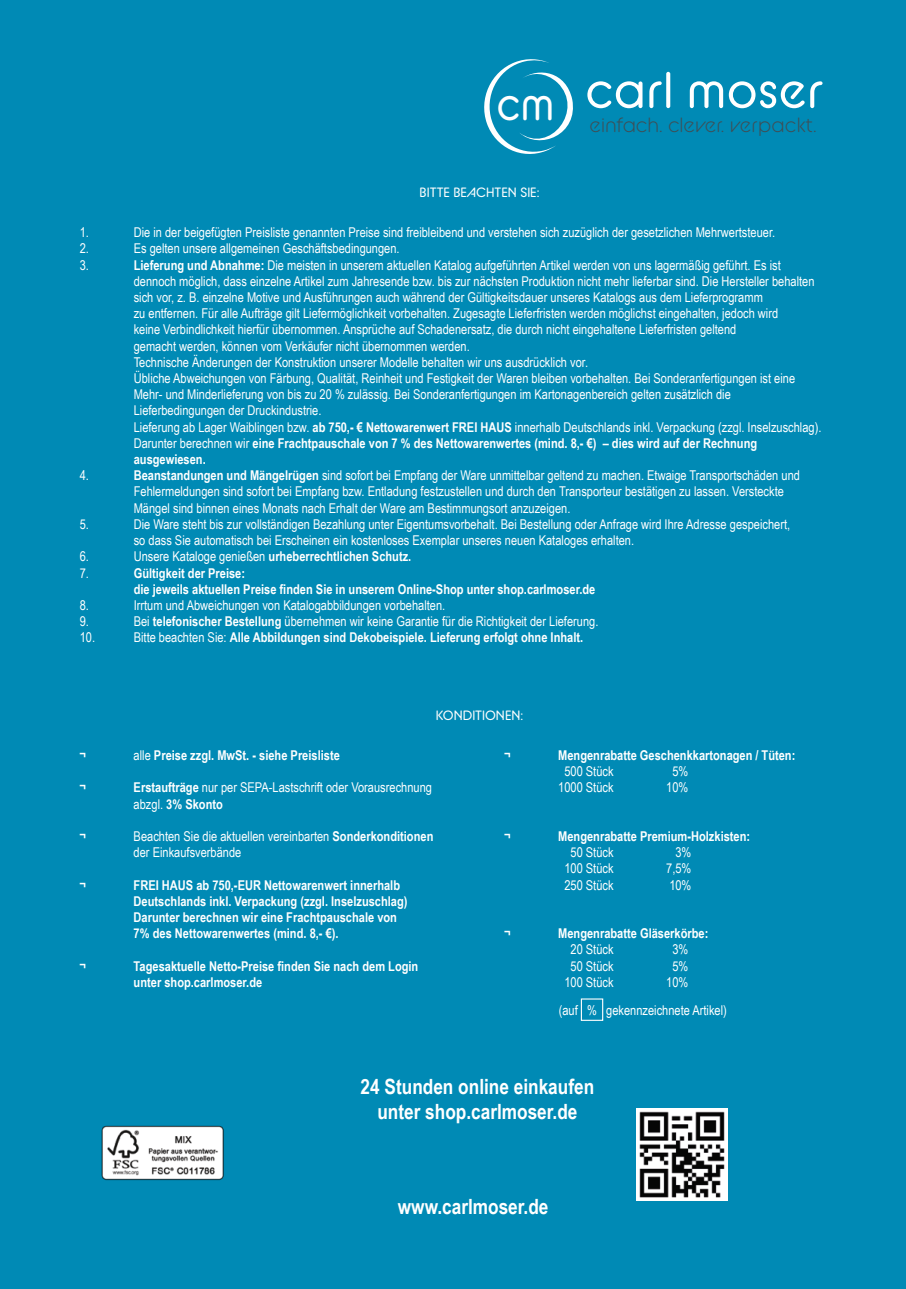
<style>
.page{position:relative;width:906px;height:1289px;background:#fff}
.page>*{position:absolute;margin:0;border:0;box-sizing:border-box;transform-origin:0 0}
.t1{font:50.7px "BC Alphapipe RB";color:#fff}
.t2{font:46.5px "BC Alphapipe RB";color:#fff;scale:.92 1}
.t3{font:700 21px/25.2px "Arial Narrow";color:#fff;text-align:center}
.t4{font:20.55px "BC Alphapipe L";color:#3f4e55}
.t5{font:13.5px/16.2px "Arial Narrow";color:#fff}
.t6{font:700 13.5px/16.2px "Arial Narrow";color:#fff}
.t7{font:13.5px "BC Alphapipe RB";color:#fff}
.s1{font-weight:700}
.s2{font-weight:400}
</style>
<div class="page">
<div style="left:0;top:0;width:906px;height:1288px;background:#008ab5"></div>
<img style="left:100px;top:1123px;width:125px;height:58px">
<img style="left:636px;top:1108px;width:91px;height:92px">
<svg style="left:478px;top:58px;width:107px;height:102px;background:#1995bc"></svg>
<div style="left:581px;top:998px;width:22px;height:22px;border:1px solid #fff"></div>
<h2 class="t2" style="left:496px;top:75px;width:65px">cm</h2>
<p class="t7" style="left:419px;top:183px;width:121px">BITTE BEACHTEN SIE:</p>
<h1 class="t1" style="left:585px;top:58px;width:240px">carl moser</h1>
<h3 class="t4" style="left:589px;top:112px;width:229px">einfach. clever. verpackt.</h3>
<p class="t5" style="left:80px;top:224px;width:11px">1.</p>
<p class="t5" style="left:134px;top:224px;width:643px">Die in der beigefügten Preisliste genannten Preise sind freibleibend und verstehen sich zuzüglich der gesetzlichen Mehrwertsteuer.</p>
<p class="t5" style="left:80px;top:240px;width:11px">2.</p>
<p class="t5" style="left:134px;top:240px;width:267px">Es gelten unsere allgemeinen Geschäftsbedingungen.</p>
<p class="t5" style="left:80px;top:256px;width:11px">3.</p>
<p class="t5" style="left:134px;top:256px;width:689px"><span class="s1">Lieferung und Abnahme:</span> Die meisten in unserem aktuellen Katalog aufgeführten Artikel werden von uns lagermäßig geführt. Es ist dennoch möglich, dass einzelne Artikel zum Jahresende bzw. bis zur nächsten Produktion nicht mehr lieferbar sind. Die Hersteller behalten sich vor, z. B. einzelne Motive und Ausführungen auch während der Gültigkeitsdauer unseres Katalogs aus dem Lieferprogramm<br>zu entfernen. Für alle Aufträge gilt Liefermöglichkeit vorbehalten. Zugesagte Lieferfristen werden möglichst eingehalten, jedoch wird<br>keine Verbindlichkeit hierfür übernommen. Ansprüche auf Schadenersatz, die durch nicht eingehaltene Lieferfristen geltend<br>gemacht werden, können vom Verkäufer nicht übernommen werden.<br>Technische Änderungen der Konstruktion unserer Modelle behalten wir uns ausdrücklich vor.<br>Übliche Abweichungen von Färbung, Qualität, Reinheit und Festigkeit der Waren bleiben vorbehalten. Bei Sonderanfertigungen ist eine Mehr- und Minderlieferung von bis zu 20 % zulässig. Bei Sonderanfertigungen im Kartonagenbereich gelten zusätzlich die Lieferbedingungen der Druckindustrie.<br>Lieferung ab Lager Waiblingen bzw. <span class="s1">ab 750,- € Nettowarenwert FREI HAUS</span> innerhalb Deutschlands inkl. Verpackung (zzgl. Inselzuschlag).<br>Darunter berechnen wir <span class="s1">eine Frachtpauschale von 7 % des Nettowarenwertes (mind. 8,- €) – dies wird auf der Rechnung ausgewiesen.</span></p>
<p class="t5" style="left:80px;top:467px;width:11px">4.</p>
<p class="t5" style="left:134px;top:467px;width:668px"><span class="s1">Beanstandungen und Mängelrügen</span> sind sofort bei Empfang der Ware unmittelbar geltend zu machen. Etwaige Transportschäden und<br>Fehlermeldungen sind sofort bei Empfang bzw. Entladung festzustellen und durch den Transporteur bestätigen zu lassen. Versteckte<br>Mängel sind binnen eines Monats nach Erhalt der Ware am Bestimmungsort anzuzeigen.</p>
<p class="t5" style="left:80px;top:515px;width:11px">5.</p>
<p class="t5" style="left:134px;top:515px;width:658px">Die Ware steht bis zur vollständigen Bezahlung unter Eigentumsvorbehalt. Bei Bestellung oder Anfrage wird Ihre Adresse gespeichert, so dass Sie automatisch bei Erscheinen ein kostenloses Exemplar unseres neuen Kataloges erhalten.</p>
<p class="t5" style="left:80px;top:548px;width:11px">6.</p>
<p class="t6" style="left:134px;top:548px;width:279px"><span class="s2">Unsere Kataloge genießen</span> urheberrechtlichen Schutz.</p>
<p class="t5" style="left:80px;top:564px;width:11px">7.</p>
<p class="t6" style="left:134px;top:564px;width:463px">Gültigkeit der Preise:<br>die jeweils aktuellen Preise finden Sie in unserem Online-Shop unter shop.carlmoser.de</p>
<p class="t5" style="left:80px;top:596px;width:11px">8.</p>
<p class="t5" style="left:134px;top:596px;width:313px">Irrtum und Abweichungen von Katalogabbildungen vorbehalten.</p>
<p class="t5" style="left:80px;top:612px;width:11px">9.</p>
<p class="t5" style="left:134px;top:612px;width:466px">Bei <span class="s1">telefonischer Bestellung</span> übernehmen wir keine Garantie für die Richtigkeit der Lieferung.</p>
<p class="t5" style="left:80px;top:629px;width:17px">10.</p>
<p class="t6" style="left:134px;top:629px;width:451px"><span class="s2">Bitte beachten Sie:</span> Alle Abbildungen sind Dekobeispiele. Lieferung erfolgt ohne Inhalt.</p>
<p class="t7" style="left:436px;top:706px;width:89px">KONDITIONEN:</p>
<p class="t6" style="left:80px;top:746px;width:8px">¬</p>
<p class="t6" style="left:134px;top:746px;width:208px"><span class="s2">alle</span> Preise zzgl. MwSt. - siehe Preisliste</p>
<p class="t6" style="left:80px;top:778px;width:8px">¬</p>
<p class="t5" style="left:134px;top:779px;width:300px"><span class="s1">Erstaufträge</span> nur per SEPA-Lastschrift oder Vorausrechnung abzgl. <span class="s1">3% Skonto</span></p>
<p class="t6" style="left:80px;top:827px;width:8px">¬</p>
<p class="t5" style="left:134px;top:827px;width:301px">Beachten Sie die aktuellen vereinbarten <span class="s1">Sonderkonditionen </span>der Einkaufsverbände</p>
<p class="t6" style="left:80px;top:876px;width:8px">¬</p>
<p class="t6" style="left:134px;top:876px;width:275px">FREI HAUS ab 750,-EUR Nettowarenwert innerhalb Deutschlands inkl. Verpackung (zzgl. Inselzuschlag)<br>Darunter berechnen wir eine Frachtpauschale von 7% des Nettowarenwertes (mind. 8,- €).</p>
<p class="t6" style="left:80px;top:957px;width:8px">¬</p>
<p class="t6" style="left:134px;top:957px;width:286px">Tagesaktuelle Netto-Preise finden Sie nach dem Login unter shop.carlmoser.de</p>
<p class="t6" style="left:504px;top:746px;width:8px">¬</p>
<p class="t6" style="left:558px;top:746px;width:239px">Mengenrabatte Geschenkkartonagen / Tüten:</p>
<p class="t5" style="left:564px;top:762px;width:51px">500 Stück</p>
<p class="t5" style="left:672px;top:762px;width:17px">5%</p>
<p class="t5" style="left:558px;top:779px;width:57px">1000 Stück</p>
<p class="t5" style="left:666px;top:779px;width:24px">10%</p>
<p class="t6" style="left:504px;top:827px;width:8px">¬</p>
<p class="t6" style="left:558px;top:827px;width:193px">Mengenrabatte Premium-Holzkisten:</p>
<p class="t5" style="left:570px;top:843px;width:45px">50 Stück</p>
<p class="t5" style="left:675px;top:843px;width:17px">3%</p>
<p class="t5" style="left:564px;top:860px;width:51px">100 Stück</p>
<p class="t5" style="left:666px;top:860px;width:27px">7,5%</p>
<p class="t5" style="left:564px;top:876px;width:51px">250 Stück</p>
<p class="t5" style="left:669px;top:876px;width:24px">10%</p>
<p class="t6" style="left:504px;top:924px;width:8px">¬</p>
<p class="t6" style="left:558px;top:924px;width:152px">Mengenrabatte Gläserkörbe:</p>
<p class="t5" style="left:570px;top:941px;width:45px">20 Stück</p>
<p class="t5" style="left:672px;top:941px;width:17px">3%</p>
<p class="t5" style="left:570px;top:957px;width:45px">50 Stück</p>
<p class="t5" style="left:672px;top:957px;width:17px">5%</p>
<p class="t5" style="left:564px;top:973px;width:51px">100 Stück</p>
<p class="t5" style="left:666px;top:973px;width:24px">10%</p>
<p class="t5" style="left:559px;top:1001px;width:170px">(auf % gekennzeichnete Artikel)</p>
<h3 class="t3" style="left:361px;top:1072px;width:235px">24 Stunden online einkaufen unter shop.carlmoser.de</h3>
<h3 class="t3" style="left:398px;top:1192px;width:152px">www.carlmoser.de</h3>
</div>
